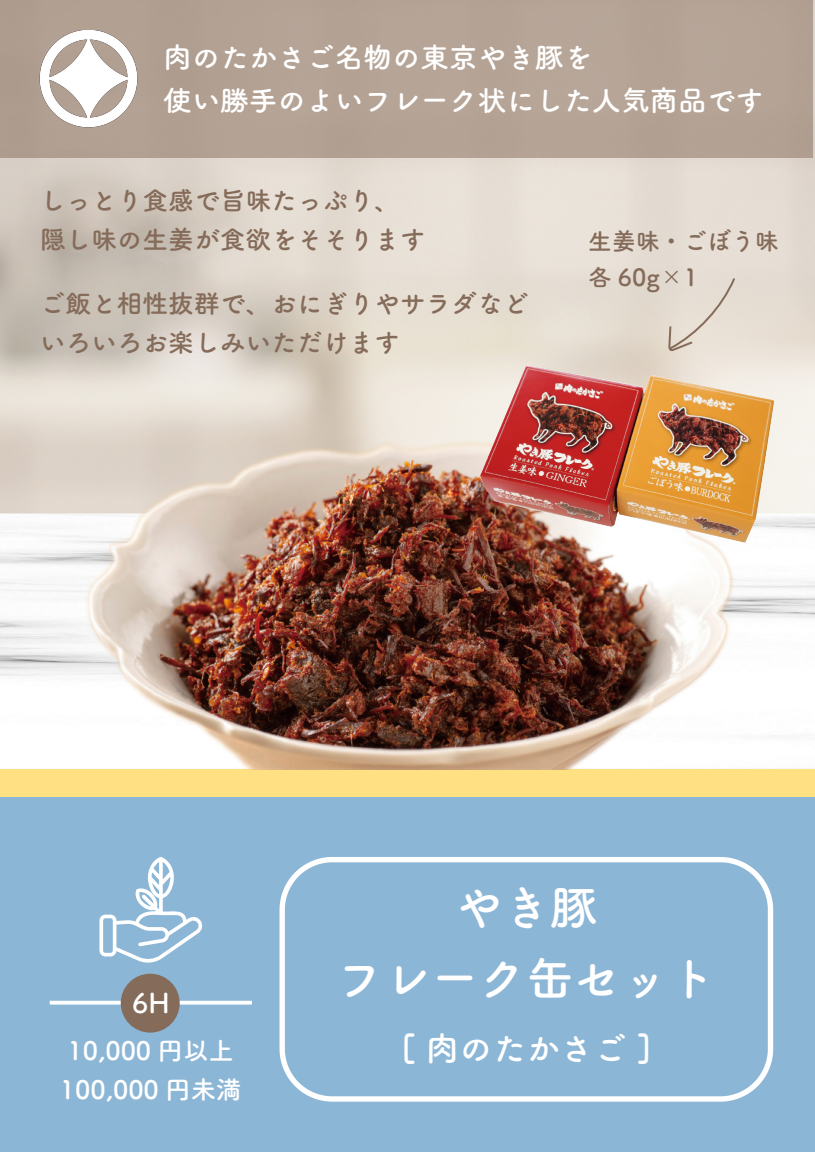
<style>
.page{position:relative;width:815px;height:1152px;background:#fff}
.page>*{position:absolute;margin:0;border:0;box-sizing:border-box;transform-origin:0 0}
.t1{font:47.6px/71.2px "Tsuku A Rd Gothic Std B";color:#fff;text-align:center}
.t2{font:33.6px "Tsuku A Rd Gothic Std B";color:#fff}
.t3{font:28.4px/42.8px "Tsuku A Rd Gothic Std B";color:#fff}
.t4{font:27.2px "Tsuku A Rd Gothic Std B";color:#fff}
.t5{font:25.6px/38.4px "Tsuku A Rd Gothic Std B";color:#856b59}
.t6{font:25.6px/38px "Tsuku A Rd Gothic Std B";color:#fff}
.t7{font:23.6px/35.6px "Tsuku A Rd Gothic Std B";color:#856b59}
</style>
<div class="page">
<img style="left:0;top:0;width:814px;height:769px">
<div style="left:0;top:0;width:812px;height:157px;background:#b4a395"></div>
<div style="left:0;top:769px;width:814px;height:28px;background:#ffe184"></div>
<img style="left:40px;top:30px;width:97px;height:97px">
<div style="left:0;top:797px;width:814px;height:355px;background:#8cb6d6"></div>
<svg style="left:279px;top:857px;width:495px;height:245px"></svg>
<img style="left:67px;top:316px;width:685px;height:453px">
<svg style="left:666px;top:276px;width:70px;height:90px;background:#e3d9ce"></svg>
<img style="left:480px;top:366px;width:292px;height:177px">
<svg style="left:50px;top:1001px;width:202px;height:4px"></svg>
<svg style="left:99px;top:857px;width:103px;height:106px"></svg>
<div style="left:121px;top:974px;width:59px;height:59px;background:#856b59;border-radius:50%"></div>
<p class="t3" style="left:163px;top:34px;width:602px">肉のたかさご名物の東京やき豚を<br>使い勝手のよいフレーク状にした人気商品です</p>
<p class="t5" style="left:40px;top:180px;width:387px">しっとり食感で旨味たっぷり、隠し味の生姜が食欲をそそります</p>
<p class="t5" style="left:40px;top:283px;width:490px">ご飯と相性抜群で、おにぎりやサラダなどいろいろお楽しみいただけます</p>
<p class="t7" style="left:588px;top:222px;width:192px">生姜味・ごぼう味各 60g×1</p>
<p class="t4" style="left:132px;top:982px;width:39px">6H</p>
<p class="t6" style="left:60px;top:1030px;width:183px">10,000 円以上<br>100,000 円未満</p>
<h1 class="t1" style="left:336px;top:869px;width:382px">やき豚<br>フレーク缶セット</h1>
<h2 class="t2" style="left:400px;top:1023px;width:253px">[ 肉のたかさご ]</h2>
</div>
